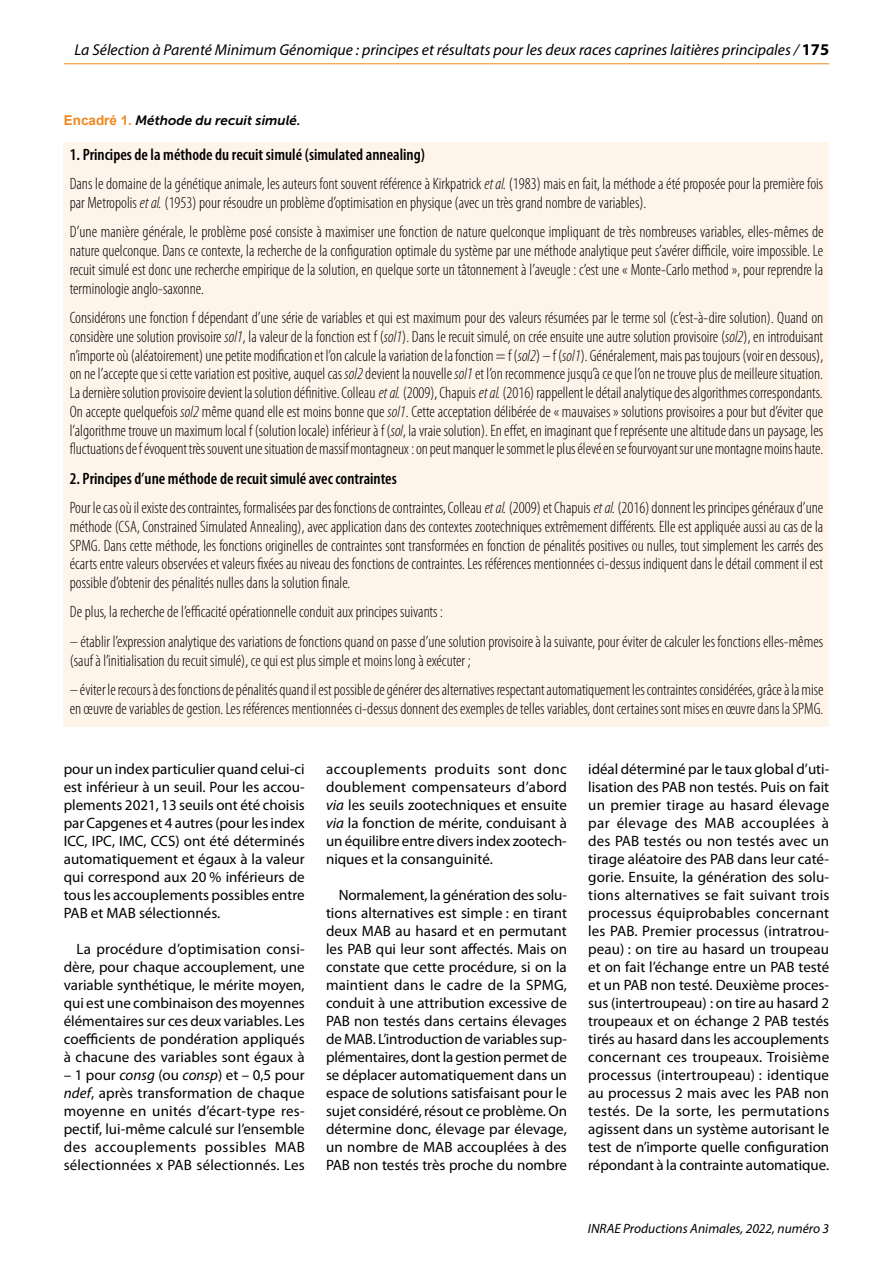
<style>
.page{position:relative;width:893px;height:1263px;background:#fff}
.page>*{position:absolute;margin:0;border:0;box-sizing:border-box;transform-origin:0 0}
.t1{font:300 condensed 16.5px/18.8px "Myriad Pro";color:#000}
.t2{font:italic 15.75px "Myriad Pro";color:#000}
.t3{font:15px/18px "Myriad Pro";color:#000;text-align:justify}
.t4{font:italic 13.5px "Myriad Pro";color:#000}
.t5{font:italic 13.5px "Museo Sans 700";color:#000}
.s1{font-weight:700;font-style:normal;font-size:16.5px}
.s2{font-family:"Arial";font-weight:700;font-style:normal;color:#f18922}
.s3{font-weight:600}
.s4{font-style:italic}
</style>
<div class="page">
<hr style="left:64px;top:63px;width:765px;height:1px;background:#f18922">
<div style="left:64px;top:142px;width:765px;height:584px;background:#fef4ea"></div>
<p class="t2" style="left:74px;top:40px;width:756px">La Sélection à Parenté Minimum Génomique : principes et résultats pour les deux races caprines laitières principales / <span class="s1">175</span></p>
<p class="t5" style="left:64px;top:113px;width:238px"><span class="s2">Encadré 1.</span> Méthode du recuit simulé.</p>
<p class="t1" style="left:70px;top:140px;width:755px;line-height:29.4px"><span class="s3">1. Principes de la méthode du recuit simulé (simulated annealing)<br></span>Dans le domaine de la génétique animale, les auteurs font souvent référence à Kirkpatrick <span class="s4">etal.</span> (1983) mais en fait, la méthode a été proposée pour la première fois</p>
<p class="t1" style="left:70px;top:188px;width:755px;line-height:29.4px">par Metropolis <span class="s4">etal.</span> (1953) pour résoudre un problème d’optimisation en physique (avec un très grand nombre de variables).<br>D’une manière générale, le problème posé consiste à maximiser une fonction de nature quelconque impliquant de très nombreuses variables, elles-mêmes de</p>
<p class="t1" style="left:70px;top:241px;width:755px;text-align:justify">nature quelconque. Dans ce contexte, la recherche de la configuration optimale du système par une méthode analytique peut s’avérer difficile, voire impossible. Le recuit simulé est donc une recherche empirique de la solution, en quelque sorte un tâtonnement à l’aveugle : c’est une « Monte-Carlo method », pour reprendre la terminologie anglo-saxonne.</p>
<p class="t1" style="left:70px;top:308px;width:755px;text-align:justify">Considérons une fonction f dépendant d’une série de variables et qui est maximum pour des valeurs résumées par le terme sol (c’est-à-dire solution). Quand on considère une solution provisoire <span class="s4">sol1</span>, la valeur de la fonction est f (<span class="s4">sol1</span>). Dans le recuit simulé, on crée ensuite une autre solution provisoire (<span class="s4">sol2</span>), en introduisant n’importe où (aléatoirement) une petite modification et l’on calcule la variation de la fonction = f (<span class="s4">sol2</span>) – f (<span class="s4">sol1</span>). Généralement, mais pas toujours (voir en dessous), on ne l’accepte que si cette variation est positive, auquel cas <span class="s4">sol2</span> devient la nouvelle <span class="s4">sol1</span> et l’on recommence jusqu’à ce que l’on ne trouve plus de meilleure situation.<br>La dernière solution provisoire devient la solution définitive. Colleau <span class="s4">etal.</span> (2009), Chapuis <span class="s4">etal.</span> (2016) rappellent le détail analytique des algorithmes correspondants.<br>On accepte quelquefois <span class="s4">sol2</span> même quand elle est moins bonne que <span class="s4">sol1</span>. Cette acceptation délibérée de « mauvaises » solutions provisoires a pour but d’éviter que l’algorithme trouve un maximum local f (solution locale) inférieur à f (<span class="s4">sol</span>, la vraie solution). En effet, en imaginant que f représente une altitude dans un paysage, les fluctuations de f évoquent très souvent une situation de massif montagneux: on peut manquer le sommet le plus élevé en se fourvoyant sur une montagne moins haute.</p>
<p class="t1" style="left:70px;top:463px;width:755px;line-height:29.4px"><span class="s3">2. Principes d’une méthode de recuit simulé avec contraintes<br></span>Pour le cas où il existe des contraintes, formalisées par des fonctions de contraintes, Colleau <span class="s4">etal.</span> (2009) et Chapuis <span class="s4">etal.</span> (2016) donnent les principes généraux d’une</p>
<p class="t1" style="left:70px;top:517px;width:755px;text-align:justify">méthode (CSA, Constrained Simulated Annealing), avec application dans des contextes zootechniques extrêmement différents. Elle est appliquée aussi au cas de la SPMG. Dans cette méthode, les fonctions originelles de contraintes sont transformées en fonction de pénalités positives ou nulles, tout simplement les carrés des écarts entre valeurs observées et valeurs fixées au niveau des fonctions de contraintes. Les références mentionnées ci-dessus indiquent dans le détail comment il est possible d’obtenir des pénalités nulles dans la solution finale.</p>
<p class="t1" style="left:70px;top:603px;width:375px">De plus, la recherche de l’efficacité opérationnelle conduit aux principes suivants :</p>
<p class="t1" style="left:70px;top:632px;width:755px">– établir l’expression analytique des variations de fonctions quand on passe d’une solution provisoire à la suivante, pour éviter de calculer les fonctions elles-mêmes (sauf à l’initialisation du recuit simulé), ce qui est plus simple et moins long à exécuter ;</p>
<p class="t1" style="left:70px;top:680px;width:755px">– éviter le recours à des fonctions de pénalités quand il est possible de générer des alternatives respectant automatiquement les contraintes considérées, grâce à la mise en œuvre de variables de gestion. Les références mentionnées ci-dessus donnent des exemples de telles variables, dont certaines sont mises en œuvre dans la SPMG.</p>
<p class="t3" style="left:64px;top:760px;width:243px">pour un index particulier quand celui-ci est inférieur à un seuil. Pour les accou&shy;plements 2021, 13 seuils ont été choisis par Capgenes et 4 autres (pour les index ICC, IPC, IMC, CCS) ont été déterminés automatiquement et égaux à la valeur qui correspond aux 20 % inférieurs de tous les accouplements possibles entre PAB et MAB sélectionnés.</p>
<p class="t3" style="left:64px;top:940px;width:243px;text-indent:13px">La procédure d’optimisation consi&shy;dère, pour chaque accouplement, une variable synthétique, le mérite moyen, qui est une combinaison des moyennes élémentaires sur ces deux variables. Les coefficients de pondération appliqués à chacune des variables sont égaux à</p>
<p class="t3" style="left:64px;top:1066px;width:243px">– 1 pour <span class="s4">consg</span> (ou <span class="s4">consp</span>) et – 0,5 pour <span class="s4">ndef</span>, après transformation de chaque moyenne en unités d’écart-type res&shy;pectif, lui-même calculé sur l’ensemble des accouplements possibles MAB sélectionnées x PAB sélectionnés. Les</p>
<p class="t3" style="left:326px;top:760px;width:243px">accouplements produits sont donc doublement compensateurs d’abord <span class="s4">via</span> les seuils zootechniques et ensuite <span class="s4">via</span> la fonction de mérite, conduisant à un équilibre entre divers index zootech&shy;niques et la consanguinité.</p>
<p class="t3" style="left:326px;top:886px;width:243px;text-indent:13px">Normalement, la génération des solu&shy;tions alternatives est simple : en tirant deux MAB au hasard et en permutant les PAB qui leur sont affectés. Mais on constate que cette procédure, si on la maintient dans le cadre de la SPMG, conduit à une attribution excessive de PAB non testés dans certains élevages de MAB. L’introduction de variables sup&shy;plémentaires, dont la gestion permet de se déplacer automatiquement dans un espace de solutions satisfaisant pour le sujet considéré, résout ce problème. On détermine donc, élevage par élevage, un nombre de MAB accouplées à des PAB non testés très proche du nombre</p>
<p class="t3" style="left:588px;top:760px;width:243px">idéal déterminé par le taux global d’uti&shy;lisation des PAB non testés. Puis on fait un premier tirage au hasard élevage par élevage des MAB accouplées à des PAB testés ou non testés avec un tirage aléatoire des PAB dans leur caté&shy;gorie. Ensuite, la génération des solu&shy;tions alternatives se fait suivant trois processus équiprobables concernant les PAB. Premier processus (intratrou&shy;peau) : on tire au hasard un troupeau et on fait l’échange entre un PAB testé et un PAB non testé. Deuxième proces&shy;sus (intertroupeau) : on tire au hasard 2 troupeaux et on échange 2 PAB testés tirés au hasard dans les accouplements concernant ces troupeaux. Troisième processus (intertroupeau) : identique au processus 2 mais avec les PAB non testés. De la sorte, les permutations agissent dans un système autorisant le test de n’importe quelle configuration répondant à la contrainte automatique.</p>
<p class="t4" style="left:588px;top:1220px;width:243px">INRAE Productions Animales, 2022, numéro 3</p>
</div>
